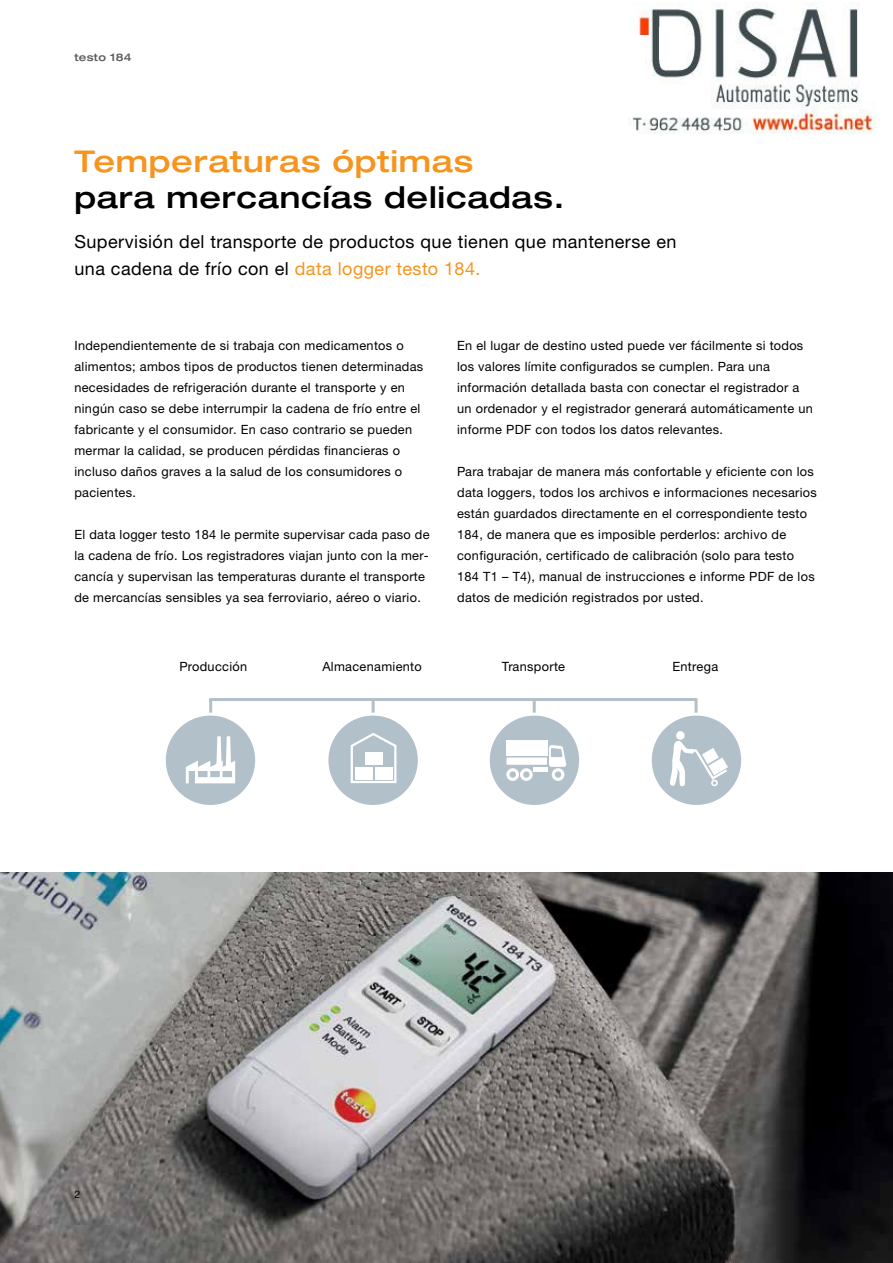
<style>
.page{position:relative;width:893px;height:1263px;background:#fff}
.page>*{position:absolute;margin:0;border:0;box-sizing:border-box;transform-origin:0 0}
.t1{font:500 expanded 30px "Helvetica Neue LTW1 G";letter-spacing:.025em;color:#000}
.t2{font:500 expanded 30px "Helvetica Neue LTW1 G";letter-spacing:.025em;color:#f7941e}
.t3{font:18px/27px "Helvetica Neue LTW1 G";letter-spacing:.025em;color:#000}
.t4{font:12.75px/21px "Helvetica Neue LTW1 G";letter-spacing:.025em;color:#000}
.t5{font:500 expanded 10.5px "Helvetica Neue LTW1 G";letter-spacing:.025em;color:#58595b}
.t6{font:10.5px "Helvetica Neue LTW1 G";color:#000}
.s1{color:#f7941e}
</style>
<div class="page">
<hr style="left:209px;top:698px;width:487px;height:3px;background:#b1c0c9">
<hr style="left:695px;top:698px;width:3px;height:25px;background:#b1c0c9">
<hr style="left:533px;top:700px;width:3px;height:23px;background:#b1c0c9">
<hr style="left:372px;top:700px;width:3px;height:23px;background:#b1c0c9">
<hr style="left:209px;top:700px;width:3px;height:23px;background:#b1c0c9">
<div style="left:164px;top:714px;width:93px;height:92px;background:#b1c0c9;border-radius:50%"></div>
<div style="left:163px;top:713px;width:95px;height:95px;border:3px solid #fff;border-radius:50%"></div>
<div style="left:650px;top:714px;width:93px;height:92px;background:#b1c0c9;border-radius:50%"></div>
<div style="left:649px;top:713px;width:95px;height:95px;border:3px solid #fff;border-radius:50%"></div>
<div style="left:327px;top:714px;width:92px;height:92px;background:#b1c0c9;border-radius:50%"></div>
<div style="left:325px;top:713px;width:96px;height:95px;border:3px solid #fff;border-radius:50%"></div>
<svg style="left:186px;top:736px;width:49px;height:47px"></svg>
<svg style="left:350px;top:733px;width:47px;height:50px"></svg>
<div style="left:355px;top:767px;width:17px;height:13px;background:#fff"></div>
<div style="left:375px;top:767px;width:18px;height:13px;background:#fff"></div>
<div style="left:365px;top:752px;width:17px;height:13px;background:#fff"></div>
<div style="left:488px;top:714px;width:93px;height:92px;background:#b1c0c9;border-radius:50%"></div>
<div style="left:487px;top:713px;width:95px;height:95px;border:3px solid #fff;border-radius:50%"></div>
<svg style="left:552px;top:768px;width:12px;height:13px"></svg>
<div style="left:555px;top:771px;width:6px;height:7px;background:#b1c0c9;border-radius:50%"></div>
<svg style="left:520px;top:768px;width:13px;height:13px"></svg>
<div style="left:523px;top:771px;width:6px;height:7px;background:#b1c0c9;border-radius:50%"></div>
<div style="left:506px;top:768px;width:13px;height:13px;background:#fff;border-radius:50%"></div>
<div style="left:509px;top:771px;width:7px;height:7px;background:#b1c0c9;border-radius:50%"></div>
<div style="left:504px;top:755px;width:45px;height:12px;background:#fff;border:2px solid #b1c0c9"></div>
<hr style="left:533px;top:767px;width:15px;height:4px;background:#fff">
<svg style="left:549px;top:745px;width:17px;height:22px"></svg>
<div style="left:506px;top:739px;width:42px;height:16px;background:#fff"></div>
<svg style="left:670px;top:731px;width:58px;height:56px"></svg>
<img style="left:0;top:872px;width:893px;height:391px">
<img style="left:629px;top:2px;width:247px;height:133px">
<p class="t5" style="left:74px;top:51px;width:59px">testo 184</p>
<h1 class="t2" style="left:74px;top:142px;width:400px">Temperaturas óptimas</h1>
<h1 class="t1" style="left:74px;top:178px;width:491px">para mercancías delicadas.</h1>
<h2 class="t3" style="left:74px;top:227px;width:604px">Supervisión del transporte de productos que tienen que mantenerse en una cadena de frío con el <span class="s1">data logger testo 184.</span></h2>
<p class="t4" style="left:74px;top:335px;width:350px">Independientemente de si trabaja con medicamentos o alimentos; ambos tipos de productos tienen determinadas necesidades de refrigeración durante el transporte y en ningún caso se debe interrumpir la cadena de frío entre el fabricante y el consumidor. En caso contrario se pueden mermar la calidad, se producen pérdidas financieras o incluso daños graves a la salud de los consumidores o pacientes.</p>
<p class="t4" style="left:74px;top:524px;width:357px">El data logger testo 184 le permite supervisar cada paso de la cadena de frío. Los registradores viajan junto con la mer&shy;cancía y supervisan las temperaturas durante el transporte de mercancías sensibles ya sea ferroviario, aéreo o viario.</p>
<p class="t4" style="left:457px;top:335px;width:357px">En el lugar de destino usted puede ver fácilmente si todos los valores límite configurados se cumplen. Para una información detallada basta con conectar el registrador a un ordenador y el registrador generará automáticamente un informe PDF con todos los datos relevantes.</p>
<p class="t4" style="left:457px;top:461px;width:361px">Para trabajar de manera más confortable y eficiente con los data loggers, todos los archivos e informaciones necesarios están guardados directamente en el correspondiente testo 184, de manera que es imposible perderlos: archivo de configuración, certificado de calibración (solo para testo 184 T1 – T4), manual de instrucciones e informe PDF de los datos de medición registrados por usted.</p>
<p class="t4" style="left:179px;top:656px;width:69px">Producción</p>
<p class="t4" style="left:322px;top:656px;width:101px">Almacenamiento</p>
<p class="t4" style="left:502px;top:656px;width:65px">Transporte</p>
<p class="t4" style="left:672px;top:656px;width:47px">Entrega</p>
<p class="t6" style="left:74px;top:1188px;width:7px">2</p>
</div>
